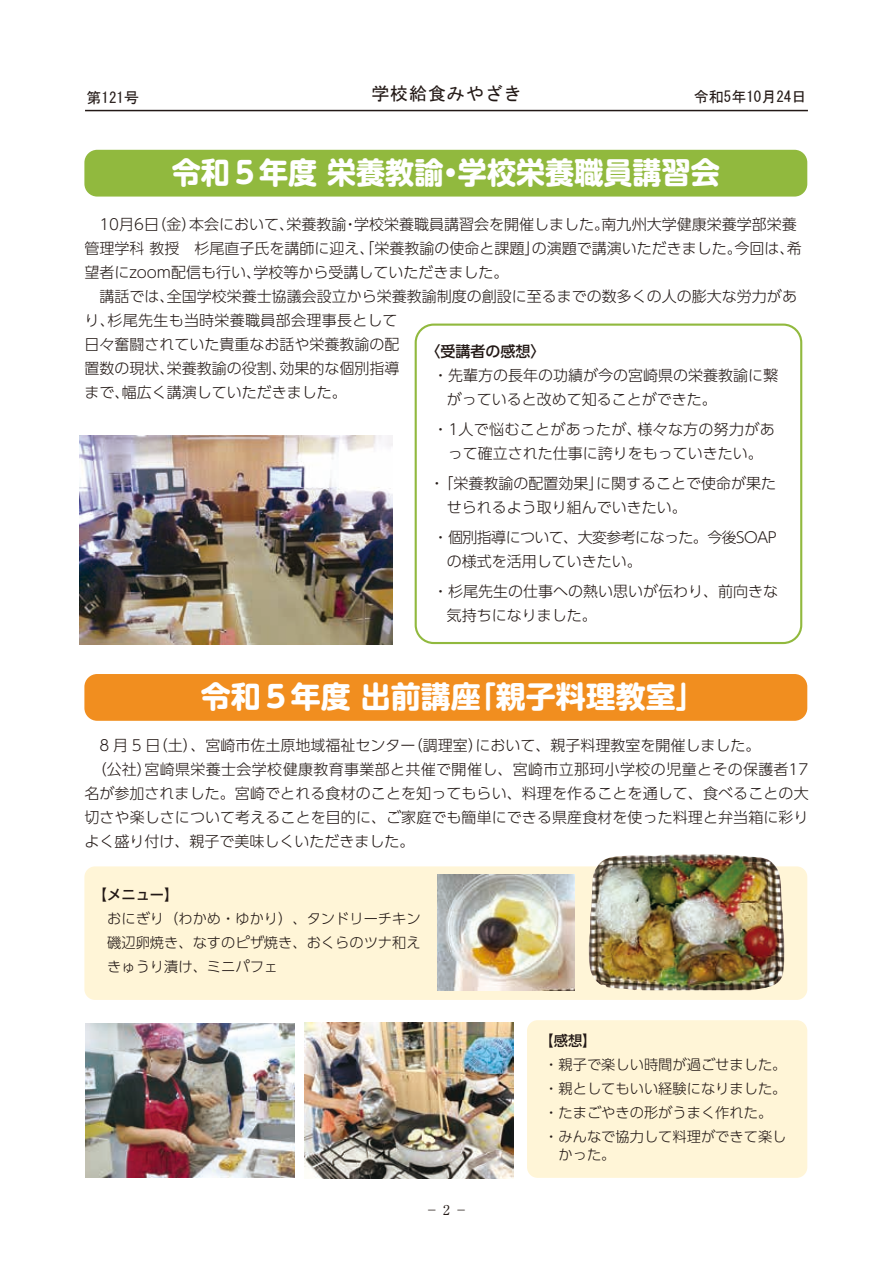
<style>
.page{position:relative;width:893px;height:1263px;background:#fff}
.page>*{position:absolute;margin:0;border:0;box-sizing:border-box;transform-origin:0 0}
.t1{font:700 30px "UD Shin M Go Pr 6 N";color:#fff}
.t2{font:18px "MS Gothic";letter-spacing:.05em;color:#231916}
.t3{font:300 15px/24px "UD Shin Go Pr 6";color:#231916}
.t4{font:300 15px/24px "UD Shin Go Pr 6";letter-spacing:-.04em;color:#231916}
.t5{font:15px "MS Gothic";color:#231916}
.t6{font:500 15px "UD Shin Go Pr 6";color:#231916}
.t7{font:300 14.25px/24px "UD Shin Go Pr 6";color:#231916;text-align:justify}
.t8{font:500 14.25px "UD Shin Go Pr 6";color:#231916}
.t9{font:13.5px "Ryumin Pro";color:#231916}
</style>
<div class="page">
<div style="left:84px;top:866px;width:723px;height:134px;background:#fff5d7;border-radius:11px"></div>
<div style="left:527px;top:1020px;width:280px;height:158px;background:#fff5d7;border-radius:11px"></div>
<div style="left:84px;top:674px;width:723px;height:47px;background:#f18e1f;border-radius:13px"></div>
<div style="left:84px;top:150px;width:723px;height:47px;background:#91b93e;border-radius:13px"></div>
<img style="left:85px;top:1023px;width:209px;height:154px">
<img style="left:304px;top:1022px;width:209px;height:157px">
<img style="left:437px;top:875px;width:137px;height:115px">
<img style="left:588px;top:854px;width:197px;height:136px">
<img style="left:80px;top:436px;width:312px;height:208px">
<div style="left:415px;top:324px;width:387px;height:320px;border:2px solid #91b93e;border-radius:18px"></div>
<hr style="left:85px;top:110px;width:723px;height:1px;background:#231916">
<p class="t5" style="left:87px;top:90px;width:54px">第121号</p>
<p class="t2" style="left:371px;top:85px;width:152px">学校給食みやざき</p>
<p class="t5" style="left:694px;top:90px;width:114px">令和5年10月24日</p>
<h1 class="t1" style="left:172px;top:146px;width:550px">令和５年度 栄養教諭・学校栄養職員講習会</h1>
<p class="t3" style="left:84px;top:212px;width:719px">　10月6日（金）本会において、栄養教諭・学校栄養職員講習会を開催しました。南九州大学健康栄養学部栄養管理学科 教授　杉尾直子氏を講師に迎え、「栄養教諭の使命と課題」の演題で講演いただきました。今回は、希望者にzoom配信も行い、学校等から受講していただきました。<br>　講話では、全国学校栄養士協議会設立から栄養教諭制度の創設に至るまでの数多くの人の膨大な労力があり、杉尾先生も当時栄養職員部会理事長として<br>日々奮闘されていた貴重なお話や栄養教諭の配<br>置数の現状、栄養教諭の役割、効果的な個別指導<br>まで、幅広く講演していただきました。</p>
<p class="t6" style="left:426px;top:339px;width:121px">〈受講者の感想〉</p>
<p class="t3" style="left:447px;top:362px;width:333px;text-indent:-14px">・先輩方の長年の功績が今の宮崎県の栄養教諭に繋がっていると改めて知ることができた。</p>
<p class="t3" style="left:433px;top:416px;width:343px">・1人で悩むことがあったが、様々な方の努力があ　って確立された仕事に誇りをもっていきたい。</p>
<p class="t3" style="left:447px;top:470px;width:331px;text-indent:-17px">・「栄養教諭の配置効果」に関することで使命が果たせられるよう取り組んでいきたい。</p>
<p class="t4" style="left:447px;top:524px;width:331px;text-indent:-14px">・個別指導について、大変参考になった。今後SOAPの様式を活用していきたい。</p>
<p class="t3" style="left:447px;top:578px;width:333px;text-indent:-14px">・杉尾先生の仕事への熱い思いが伝わり、前向きな気持ちになりました。</p>
<h1 class="t1" style="left:201px;top:670px;width:506px">令和５年度 出前講座「親子料理教室」</h1>
<p class="t3" style="left:84px;top:732px;width:726px;text-indent:15px">8 月 5 日（土）、宮崎市佐土原地域福祉センター（調理室）において、親子料理教室を開催しました。<br>　（公社）宮崎県栄養士会学校健康教育事業部と共催で開催し、宮崎市立那珂小学校の児童とその保護者17名が参加されました。宮崎でとれる食材のことを知ってもらい、料理を作ることを通して、食べることの大切さや楽しさについて考えることを目的に、ご家庭でも簡単にできる県産食材を使った料理と弁当箱に彩りよく盛り付け、親子で美味しくいただきました。</p>
<p class="t8" style="left:93px;top:883px;width:87px">【メニュー】</p>
<p class="t7" style="left:93px;top:906px;width:329px">　おにぎり（わかめ・ゆかり）、タンドリーチキン　磯辺卵焼き、なすのピザ焼き、おくらのツナ和え　きゅうり漬け、ミニパフェ</p>
<p class="t9" style="left:425px;top:1200px;width:44px">− 2 −</p>
<p class="t8" style="left:539px;top:1029px;width:58px">【感想】</p>
<p class="t7" style="left:544px;top:1052px;width:244px;text-align:left">・親子で楽しい時間が過ごせました。・親としてもいい経験になりました。・たまごやきの形がうまく作れた。・みんなで協力して料理ができて楽し</p>
<p class="t7" style="left:539px;top:1142px;width:77px">　 かった。</p>
</div>
